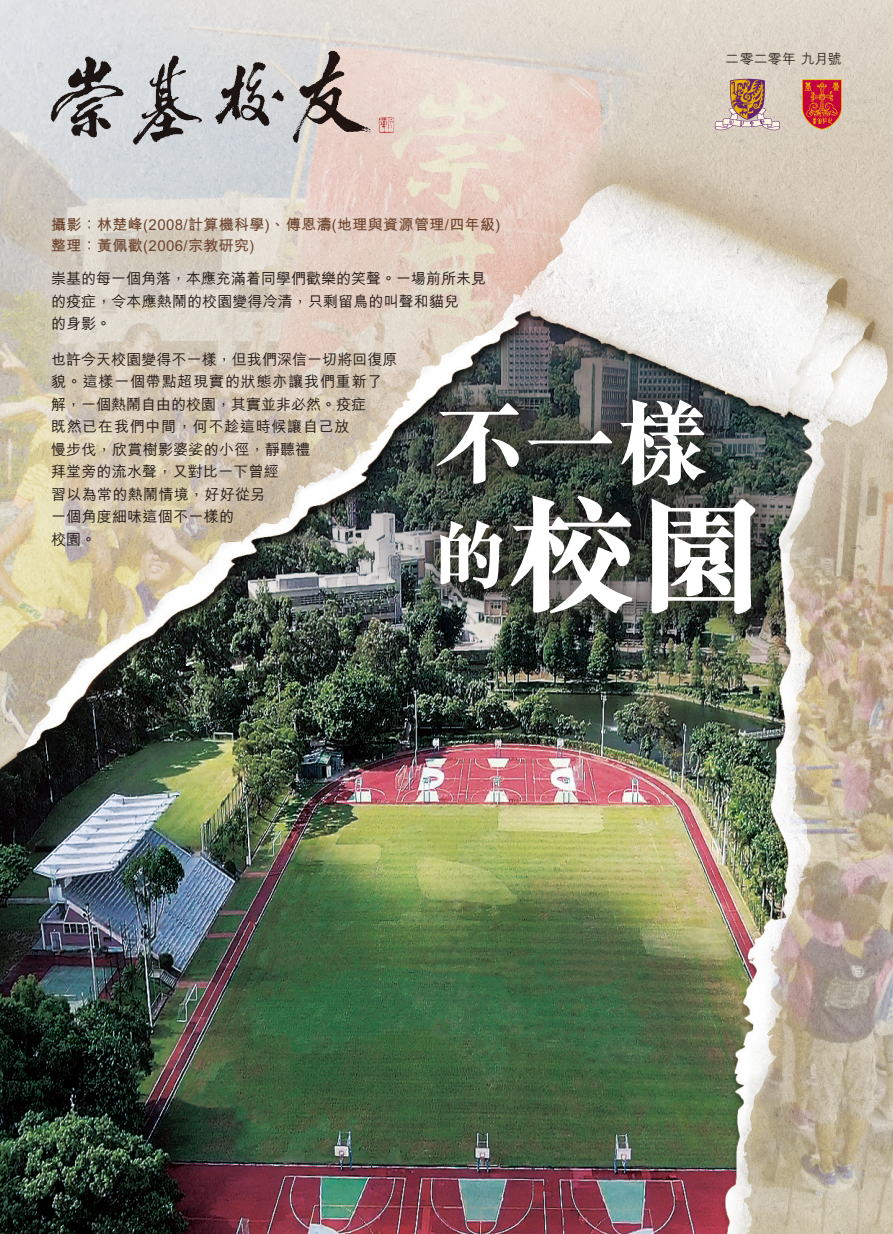
<style>
.page{position:relative;width:893px;height:1234px;background:#fff}
.page>*{position:absolute;margin:0;border:0;box-sizing:border-box;transform-origin:0 0}
.t1{font:800 128.85px "M Sung HK";color:#fff}
.t2{font:800 91.95px "M Sung HK";color:#fff}
.t3{font:500 15px/22.5px "M Hei HK";letter-spacing:.01em;color:#231916}
.t4{font:700 15px/21px "M Hei HK";letter-spacing:.025em;color:#6d442e}
.t5{font:500 13.95px "M Hei HK";color:#231916}
</style>
<div class="page">
<img style="left:0;top:0;width:893px;height:1233px">
<svg style="left:715px;top:79px;width:65px;height:51px;background:#c4a492"></svg>
<svg style="left:802px;top:79px;width:40px;height:51px;background:#d0463f"></svg>
<img style="left:48px;top:46px;width:351px;height:103px">
<div style="left:413px;top:376px;width:372px;height:267px;background:#231916;opacity:.5"></div>
<p class="t5" style="left:726px;top:48px;width:118px">二零二零年 九月號</p>
<p class="t4" style="left:51px;top:212px;width:451px">攝影：林楚峰(2008/計算機科學)、傅恩濤(地理與資源管理/四年級)整理：黃佩歡(2006/宗教研究)</p>
<p class="t3" style="left:51px;top:266px;width:436px">崇基的每一個角落，本應充滿着同學們歡樂的笑聲。一場前所未見的疫症，令本應熱鬧的校園變得冷清，只剩留鳥的叫聲和貓兒<br>的身影。</p>
<p class="t3" style="left:51px;top:346px;width:348px">也許今天校園變得不一樣，但我們深信一切將回復原貌。這樣一個帶點超現實的狀態亦讓我們重新了解，一個熱鬧自由的校園，其實並非必然。疫症<br>既然已在我們中間，何不趁這時候讓自己放<br>慢步伐，欣賞樹影婆娑的小徑，靜聽禮<br>拜堂旁的流水聲，又對比一下曾經<br>習以為常的熱鬧情境，好好從另<br>一個角度細味這個不一樣的<br>校園。</p>
<h2 class="t2" style="left:433px;top:380px;width:277px">不一樣</h2>
<h1 class="t1" style="left:433px;top:466px;width:334px"><sup>的</sup>校園</h1>
</div>
